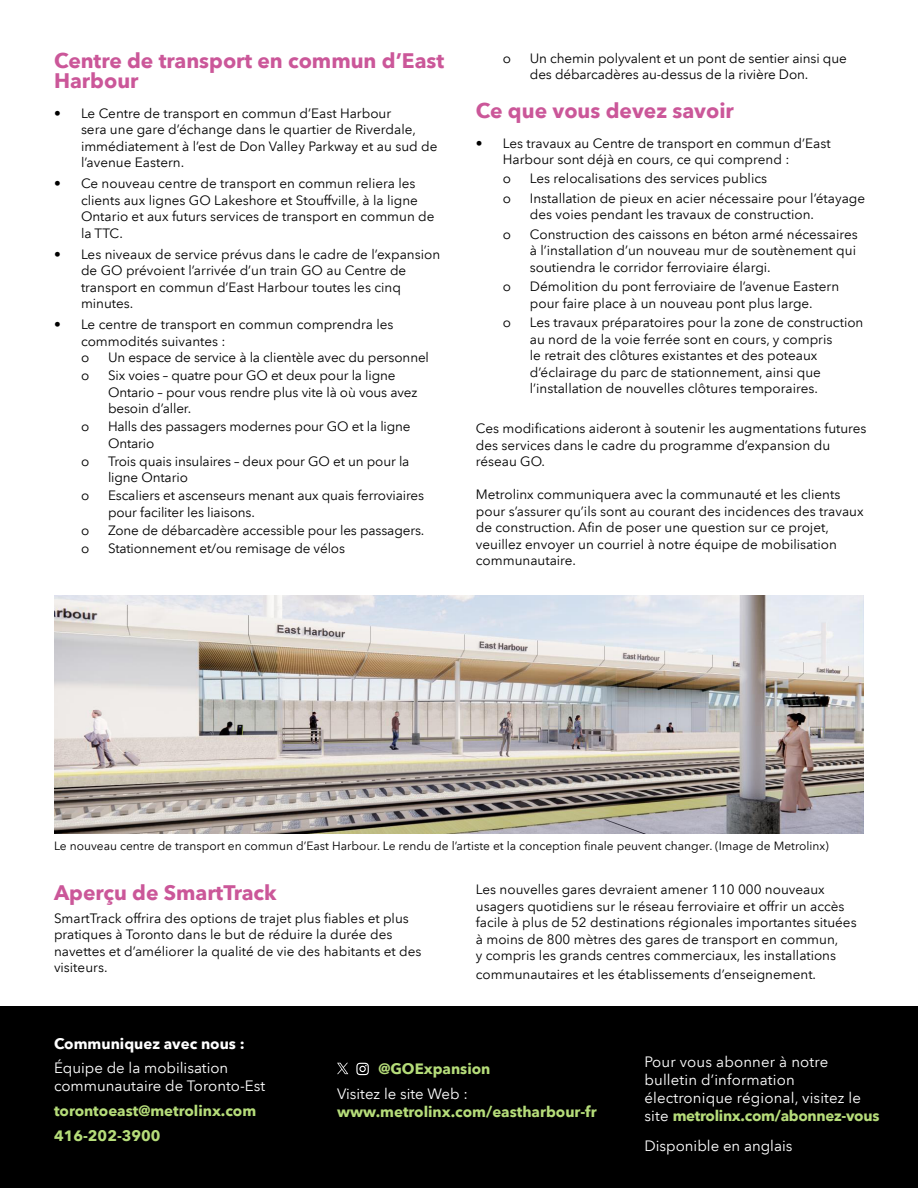
<style>
.page{position:relative;width:918px;height:1188px;background:#fff}
.page>*{position:absolute;margin:0;border:0;box-sizing:border-box;transform-origin:0 0}
.t1{font:700 21px/19.5px "Avenir Next LT Pro";color:#cb5799}
.t2{font:15px/18px "Avenir Next LT Pro";color:#fff}
.t3{font:700 15px/24.8px "Avenir Next LT Pro";color:#b5dc79}
.t4{font:700 15px "Avenir Next LT Pro";color:#fff}
.t5{font:13.5px/16.5px "Avenir Next LT Pro";color:#000}
.t6{font:12px "Avenir Next LT Pro";color:#000}
.s1{font-weight:700;color:#b5dc79}
</style>
<div class="page">
<img style="left:54px;top:596px;width:810px;height:237px">
<div style="left:0;top:1006px;width:918px;height:182px;background:#000"></div>
<svg style="left:356px;top:1063px;width:13px;height:12px"></svg>
<svg style="left:337px;top:1063px;width:11px;height:11px"></svg>
<h1 class="t1" style="left:54px;top:51px;width:392px">Centre de transport en commun d’East<br>Harbour</h1>
<p class="t5" style="left:81px;top:105px;width:358px;text-indent:-27px">• Le Centre de transport en commun d’East Harbour<br>sera une gare d’échange dans le quartier de Riverdale, immédiatement à l’est de Don Valley Parkway et au sud de l’avenue Eastern.</p>
<p class="t5" style="left:81px;top:175px;width:355px;text-indent:-27px">• Ce nouveau centre de transport en commun reliera les clients aux lignes GO Lakeshore et Stouffville, à la ligne Ontario et aux futurs services de transport en commun de la TTC.</p>
<p class="t5" style="left:81px;top:246px;width:361px;text-indent:-27px">• Les niveaux de service prévus dans le cadre de l’expansion de GO prévoient l’arrivée d’un train GO au Centre de transport en commun d’East Harbour toutes les cinq minutes.</p>
<p class="t5" style="left:81px;top:316px;width:314px;text-indent:-27px">• Le centre de transport en commun comprendra les commodités suivantes :<br>o</p>
<p class="t5" style="left:108px;top:349px;width:323px">Un espace de service à la clientèle avec du personnel</p>
<p class="t5" style="left:81px;top:367px;width:10px">o</p>
<p class="t5" style="left:108px;top:367px;width:311px">Six voies – quatre pour GO et deux pour la ligne<br>Ontario – pour vous rendre plus vite là où vous avez besoin d’aller.</p>
<p class="t5" style="left:81px;top:418px;width:10px">o</p>
<p class="t5" style="left:108px;top:418px;width:304px">Halls des passagers modernes pour GO et la ligne<br>Ontario</p>
<p class="t5" style="left:81px;top:453px;width:10px">o</p>
<p class="t5" style="left:108px;top:453px;width:303px">Trois quais insulaires – deux pour GO et un pour la ligne Ontario</p>
<p class="t5" style="left:81px;top:487px;width:10px">o</p>
<p class="t5" style="left:108px;top:487px;width:318px">Escaliers et ascenseurs menant aux quais ferroviaires pour faciliter les liaisons.</p>
<p class="t5" style="left:81px;top:522px;width:10px">o</p>
<p class="t5" style="left:108px;top:522px;width:318px">Zone de débarcadère accessible pour les passagers.</p>
<p class="t5" style="left:81px;top:540px;width:10px">o</p>
<p class="t5" style="left:108px;top:540px;width:239px">Stationnement et/ou remisage de vélos</p>
<p class="t5" style="left:503px;top:50px;width:10px">o</p>
<p class="t5" style="left:530px;top:50px;width:318px">Un chemin polyvalent et un pont de sentier ainsi que des débarcadères au-dessus de la rivière Don.</p>
<h1 class="t1" style="left:476px;top:101px;width:260px">Ce que vous devez savoir</h1>
<p class="t5" style="left:503px;top:135px;width:329px;text-indent:-27px">• Les travaux au Centre de transport en commun d’East<br>Harbour sont déjà en cours, ce qui comprend :</p>
<p class="t5" style="left:503px;top:171px;width:10px">o</p>
<p class="t5" style="left:530px;top:171px;width:239px">Les relocalisations des services publics</p>
<p class="t5" style="left:503px;top:190px;width:10px">o</p>
<p class="t5" style="left:530px;top:190px;width:337px">Installation de pieux en acier nécessaire pour l’étayage des voies pendant les travaux de construction.</p>
<p class="t5" style="left:503px;top:226px;width:10px">o</p>
<p class="t5" style="left:530px;top:226px;width:330px">Construction des caissons en béton armé nécessaires à l’installation d’un nouveau mur de soutènement qui soutiendra le corridor ferroviaire élargi.</p>
<p class="t5" style="left:503px;top:279px;width:10px">o</p>
<p class="t5" style="left:530px;top:279px;width:311px">Démolition du pont ferroviaire de l’avenue Eastern pour faire place à un nouveau pont plus large.</p>
<p class="t5" style="left:503px;top:315px;width:10px">o</p>
<p class="t5" style="left:530px;top:315px;width:335px">Les travaux préparatoires pour la zone de construction au nord de la voie ferrée sont en cours, y compris<br>le retrait des clôtures existantes et des poteaux d’éclairage du parc de stationnement, ainsi que l’installation de nouvelles clôtures temporaires.</p>
<p class="t5" style="left:476px;top:420px;width:392px">Ces modifications aideront à soutenir les augmentations futures des services dans le cadre du programme d’expansion du réseau GO.</p>
<p class="t5" style="left:476px;top:486px;width:389px">Metrolinx communiquera avec la communauté et les clients pour s’assurer qu’ils sont au courant des incidences des travaux de construction. Afin de poser une question sur ce projet, veuillez envoyer un courriel à notre équipe de mobilisation communautaire.</p>
<p class="t6" style="left:54px;top:839px;width:776px">Le nouveau centre de transport en commun d’East Harbour. Le rendu de l’artiste et la conception finale peuvent changer. (Image de Metrolinx)</p>
<h1 class="t1" style="left:54px;top:882px;width:224px">Aperçu de SmartTrack</h1>
<p class="t5" style="left:54px;top:910px;width:369px">SmartTrack offrira des options de trajet plus fiables et plus pratiques à Toronto dans le but de réduire la durée des navettes et d’améliorer la qualité de vie des habitants et des visiteurs.</p>
<p class="t5" style="left:476px;top:881px;width:382px">Les nouvelles gares devraient amener 110 000 nouveaux usagers quotidiens sur le réseau ferroviaire et offrir un accès facile à plus de 52 destinations régionales importantes situées à moins de 800 mètres des gares de transport en commun,<br>y compris les grands centres commerciaux, les installations</p>
<p class="t5" style="left:476px;top:966px;width:342px">communautaires et les établissements d’enseignement.</p>
<p class="t4" style="left:54px;top:1034px;width:192px">Communiquez avec nous :</p>
<p class="t2" style="left:54px;top:1059px;width:213px">Équipe de la mobilisation communautaire de Toronto-Est</p>
<p class="t3" style="left:54px;top:1098px;width:204px">torontoeast@metrolinx.com<br>416-202-3900</p>
<p class="t3" style="left:378px;top:1056px;width:114px">@GOExpansion</p>
<p class="t2" style="left:337px;top:1084px;width:132px">Visitez le site Web :</p>
<p class="t3" style="left:337px;top:1099px;width:261px">www.metrolinx.com/eastharbour-fr</p>
<p class="t2" style="left:644px;top:1053px;width:237px">Pour vous abonner à notre bulletin d’information électronique régional, visitez le site <span class="s1">metrolinx.com/abonnez-vous</span></p>
<p class="t2" style="left:644px;top:1137px;width:150px">Disponible en anglais</p>
</div>
